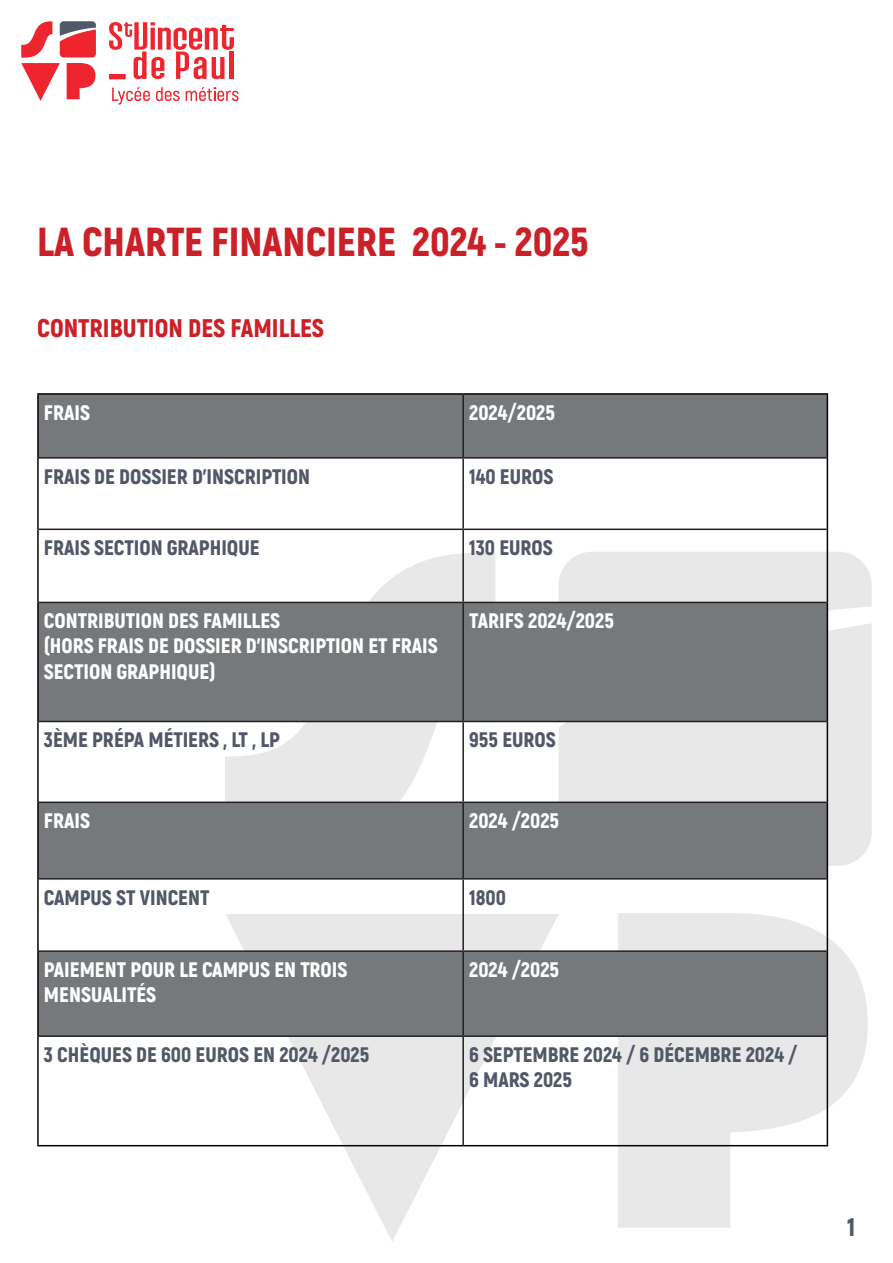
<style>
.page{position:relative;width:893px;height:1263px;background:#fff}
.page>*{position:absolute;margin:0;border:0;box-sizing:border-box;transform-origin:0 0}
.t1{font:900 40.5px "Akrobat";color:#cb2027}
.t2{font:900 25.5px "Akrobat";color:#cb2027}
.t3{font:900 25.5px "Akrobat";color:#525868}
.t4{font:900 21px/25.2px "Akrobat";color:#525868}
.t5{font:900 21px/25.2px "Akrobat";color:#fff}
</style>
<div class="page">
<svg style="left:225px;top:552px;width:270px;height:249px;fill:#e8e8e9"></svg>
<svg style="left:225px;top:914px;width:334px;height:327px"></svg>
<svg style="left:618px;top:913px;width:250px;height:314px;fill:#e8e8e9"></svg>
<div style="left:558px;top:678px;width:314px;height:188px;background:#e8e8e9"></div>
<svg style="left:558px;top:552px;width:314px;height:126px;background:#e8e8e9"></svg>
<div style="left:39px;top:395px;width:788px;height:62px;background:#76797b"></div>
<div style="left:39px;top:603px;width:788px;height:118px;background:#76797b"></div>
<div style="left:39px;top:803px;width:788px;height:75px;background:#76797b"></div>
<div style="left:39px;top:952px;width:788px;height:83px;background:#76797b"></div>
<hr style="left:462px;top:395px;width:2px;height:62px;background:#231f20">
<hr style="left:39px;top:457px;width:424px;height:2px;background:#231f20">
<hr style="left:463px;top:457px;width:364px;height:2px;background:#231f20">
<hr style="left:462px;top:459px;width:2px;height:69px;background:#231f20">
<hr style="left:39px;top:528px;width:424px;height:2px;background:#231f20">
<hr style="left:463px;top:528px;width:364px;height:2px;background:#231f20">
<hr style="left:462px;top:530px;width:2px;height:72px;background:#231f20">
<hr style="left:39px;top:602px;width:424px;height:1px;background:#231f20">
<hr style="left:463px;top:602px;width:364px;height:1px;background:#231f20">
<hr style="left:462px;top:603px;width:2px;height:118px;background:#231f20">
<hr style="left:39px;top:721px;width:424px;height:1px;background:#231f20">
<hr style="left:463px;top:721px;width:364px;height:1px;background:#231f20">
<hr style="left:462px;top:722px;width:2px;height:79px;background:#231f20">
<hr style="left:39px;top:801px;width:424px;height:2px;background:#231f20">
<hr style="left:463px;top:801px;width:364px;height:2px;background:#231f20">
<hr style="left:462px;top:803px;width:2px;height:75px;background:#231f20">
<hr style="left:39px;top:878px;width:424px;height:1px;background:#231f20">
<hr style="left:463px;top:878px;width:364px;height:1px;background:#231f20">
<hr style="left:462px;top:879px;width:2px;height:71px;background:#231f20">
<hr style="left:39px;top:950px;width:424px;height:2px;background:#231f20">
<hr style="left:463px;top:950px;width:364px;height:2px;background:#231f20">
<hr style="left:462px;top:952px;width:2px;height:83px;background:#231f20">
<hr style="left:39px;top:1035px;width:424px;height:2px;background:#231f20">
<hr style="left:463px;top:1035px;width:364px;height:2px;background:#231f20">
<hr style="left:462px;top:1037px;width:2px;height:108px;background:#231f20">
<hr style="left:37px;top:393px;width:426px;height:2px;background:#0b0002">
<hr style="left:37px;top:395px;width:2px;height:63px;background:#0b0002">
<hr style="left:463px;top:393px;width:365px;height:2px;background:#0b0002">
<hr style="left:827px;top:395px;width:1px;height:63px;background:#0b0002">
<hr style="left:37px;top:458px;width:2px;height:71px;background:#0b0002">
<hr style="left:827px;top:458px;width:1px;height:71px;background:#0b0002">
<hr style="left:37px;top:529px;width:2px;height:73px;background:#0b0002">
<hr style="left:827px;top:529px;width:1px;height:73px;background:#0b0002">
<hr style="left:37px;top:602px;width:2px;height:119px;background:#0b0002">
<hr style="left:827px;top:602px;width:1px;height:119px;background:#0b0002">
<hr style="left:37px;top:721px;width:2px;height:81px;background:#0b0002">
<hr style="left:827px;top:721px;width:1px;height:81px;background:#0b0002">
<hr style="left:37px;top:802px;width:2px;height:77px;background:#0b0002">
<hr style="left:827px;top:802px;width:1px;height:77px;background:#0b0002">
<hr style="left:37px;top:879px;width:2px;height:72px;background:#0b0002">
<hr style="left:827px;top:879px;width:1px;height:72px;background:#0b0002">
<hr style="left:37px;top:951px;width:2px;height:85px;background:#0b0002">
<hr style="left:827px;top:951px;width:1px;height:85px;background:#0b0002">
<hr style="left:37px;top:1036px;width:2px;height:109px;background:#0b0002">
<hr style="left:827px;top:1036px;width:1px;height:109px;background:#0b0002">
<hr style="left:37px;top:1145px;width:426px;height:1px;background:#0b0002">
<hr style="left:463px;top:1145px;width:365px;height:1px;background:#0b0002">
<svg style="left:112px;top:87px;width:38px;height:18px"></svg>
<svg style="left:156px;top:87px;width:24px;height:14px"></svg>
<svg style="left:186px;top:87px;width:53px;height:14px"></svg>
<svg style="left:109px;top:22px;width:125px;height:57px"></svg>
<hr style="left:230px;top:51px;width:4px;height:28px;background:#ee252e">
<div style="left:109px;top:74px;width:17px;height:5px;background:#ee252e"></div>
<svg style="left:21px;top:21px;width:75px;height:80px"></svg>
<h1 class="t1" style="left:37px;top:219px;width:553px">LA CHARTE FINANCIERE 2024 - 2025</h1>
<p class="t2" style="left:37px;top:314px;width:288px">CONTRIBUTION DES FAMILLES</p>
<p class="t5" style="left:44px;top:400px;width:48px">FRAIS</p>
<p class="t5" style="left:469px;top:400px;width:87px">2024/2025</p>
<p class="t4" style="left:44px;top:463px;width:268px">FRAIS DE DOSSIER D’INSCRIPTION</p>
<p class="t4" style="left:469px;top:463px;width:86px">140 EUROS</p>
<p class="t4" style="left:44px;top:535px;width:217px">FRAIS SECTION GRAPHIQUE</p>
<p class="t4" style="left:469px;top:535px;width:85px">130 EUROS</p>
<p class="t5" style="left:44px;top:608px;width:395px">CONTRIBUTION DES FAMILLES<br>(HORS FRAIS DE DOSSIER D’INSCRIPTION ET FRAIS<br>SECTION GRAPHIQUE)</p>
<p class="t5" style="left:469px;top:608px;width:146px">TARIFS 2024/2025</p>
<p class="t4" style="left:44px;top:727px;width:238px">3ÈME PRÉPA MÉTIERS , LT , LP</p>
<p class="t4" style="left:469px;top:727px;width:88px">955 EUROS</p>
<p class="t5" style="left:44px;top:808px;width:48px">FRAIS</p>
<p class="t5" style="left:469px;top:808px;width:92px">2024 /2025</p>
<p class="t4" style="left:44px;top:884px;width:167px">CAMPUS ST VINCENT</p>
<p class="t4" style="left:469px;top:884px;width:38px">1800</p>
<p class="t5" style="left:44px;top:957px;width:305px">PAIEMENT POUR LE CAMPUS EN TROIS<br>MENSUALITÉS</p>
<p class="t5" style="left:469px;top:957px;width:92px">2024 /2025</p>
<p class="t4" style="left:44px;top:1042px;width:327px">3 CHÈQUES DE 600 EUROS EN 2024 /2025</p>
<p class="t4" style="left:469px;top:1042px;width:330px">6 SEPTEMBRE 2024 / 6 DÉCEMBRE 2024 /<br>6 MARS 2025</p>
<p class="t3" style="left:847px;top:1213px;width:10px">1</p>
</div>
